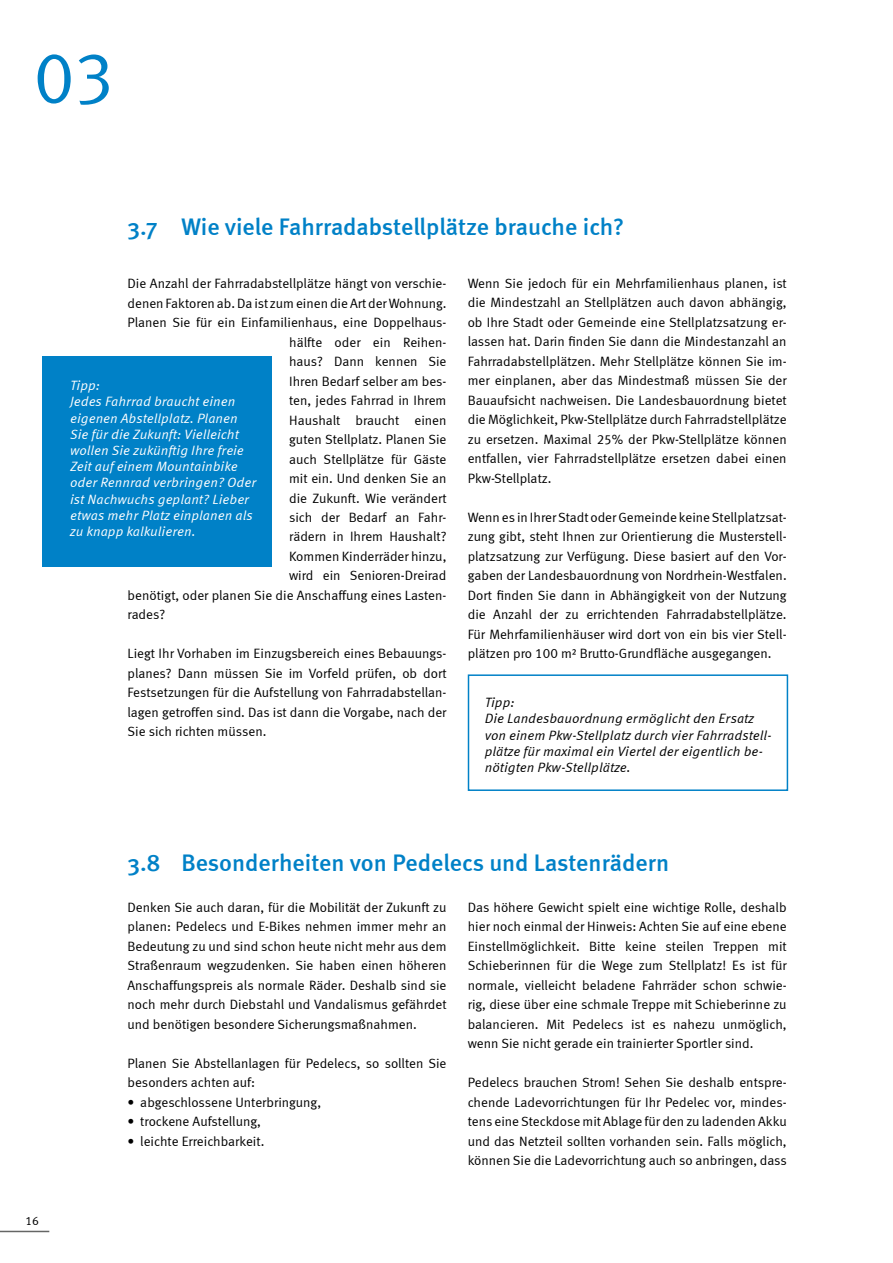
<style>
.page{position:relative;width:893px;height:1263px;background:#fff}
.page>*{position:absolute;margin:0;border:0;box-sizing:border-box;transform-origin:0 0}
.t1{font:72px "Meta Correspondence";color:#0081c7}
.t2{font:500 24px "Meta";color:#0081c7}
.t3{font:13.5px/19.5px "Meta Correspondence";color:#000;text-align:justify}
.t4{font:italic 13.5px/16.2px "Meta Correspondence";color:#fff}
.t5{font:italic 13.5px/16.2px "Meta Correspondence";color:#000}
.t6{font:12px "Meta Correspondence";color:#000}
</style>
<div class="page">
<hr style="left:0;top:1231px;width:49px;height:1px;background:#656665">
<div style="left:43px;top:356px;width:229px;height:211px;background:#0081c7"></div>
<div style="left:468px;top:674px;width:320px;height:117px;border:2px solid #0081c7"></div>
<h1 class="t1" style="left:34px;top:36px;width:82px">03</h1>
<h2 class="t2" style="left:128px;top:213px;width:498px">3.7 Wie viele Fahrradabstellplätze brauche ich?</h2>
<p class="t3" style="left:128px;top:273px;width:320px">Die Anzahl der Fahrradabstellplätze hängt von verschie-</p>
<p class="t3" style="left:128px;top:293px;width:320px">denen Faktoren ab. Da ist zum einen die Art der Wohnung.</p>
<p class="t3" style="left:128px;top:312px;width:320px">Planen Sie für ein Einfamilienhaus, eine Doppelhaus-</p>
<p class="t3" style="left:289px;top:332px;width:159px">hälfte oder ein Reihen-</p>
<p class="t3" style="left:289px;top:351px;width:159px">haus? Dann kennen Sie</p>
<p class="t3" style="left:289px;top:371px;width:159px">Ihren Bedarf selber am bes-</p>
<p class="t3" style="left:289px;top:390px;width:159px">ten, jedes Fahrrad in Ihrem</p>
<p class="t3" style="left:289px;top:410px;width:159px">Haushalt braucht einen</p>
<p class="t3" style="left:289px;top:429px;width:159px">guten Stellplatz. Planen Sie</p>
<p class="t3" style="left:289px;top:449px;width:159px">auch Stellplätze für Gäste</p>
<p class="t3" style="left:289px;top:468px;width:159px">mit ein. Und denken Sie an</p>
<p class="t3" style="left:289px;top:488px;width:159px">die Zukunft. Wie verändert</p>
<p class="t3" style="left:289px;top:507px;width:159px">sich der Bedarf an Fahr-</p>
<p class="t3" style="left:289px;top:527px;width:159px">rädern in Ihrem Haushalt?</p>
<p class="t3" style="left:289px;top:546px;width:159px">Kommen Kinderräder hinzu,</p>
<p class="t3" style="left:289px;top:566px;width:159px">wird ein Senioren-Dreirad</p>
<p class="t3" style="left:128px;top:585px;width:320px">benötigt, oder planen Sie die Anschaffung eines Lasten-</p>
<p class="t3" style="left:128px;top:605px;width:39px">rades?</p>
<p class="t3" style="left:128px;top:644px;width:321px">Liegt Ihr Vorhaben im Einzugsbereich eines Bebauungs&shy;planes? Dann müssen Sie im Vorfeld prüfen, ob dort Festsetzungen für die Aufstellung von Fahrradabstellan&shy;lagen getroffen sind. Das ist dann die Vorgabe, nach der Sie sich richten müssen.</p>
<p class="t4" style="left:70px;top:377px;width:188px">Tipp:<br>Jedes Fahrrad braucht einen eigenen Abstellplatz. Planen<br>Sie für die Zukunft: Vielleicht wollen Sie zukünftig Ihre freie<br>Zeit auf einem Mountainbike oder Rennrad verbringen? Oder ist Nachwuchs geplant? Lieber etwas mehr Platz einplanen als zu knapp kalkulieren.</p>
<p class="t3" style="left:468px;top:273px;width:321px">Wenn Sie jedoch für ein Mehrfamilienhaus planen, ist die Mindestzahl an Stellplätzen auch davon abhängig, ob Ihre Stadt oder Gemeinde eine Stellplatzsatzung er&shy;lassen hat. Darin finden Sie dann die Mindestanzahl an Fahrradabstellplätzen. Mehr Stellplätze können Sie im&shy;mer einplanen, aber das Mindestmaß müssen Sie der Bauaufsicht nachweisen. Die Landesbauordnung bietet die Möglichkeit, Pkw-Stellplätze durch Fahrradstellplätze zu ersetzen. Maximal 25% der Pkw-Stellplätze können entfallen, vier Fahrradstellplätze ersetzen dabei einen Pkw-Stellplatz.</p>
<p class="t3" style="left:468px;top:507px;width:320px">Wenn es in Ihrer Stadt oder Gemeinde keine Stellplatzsat&shy;zung gibt, steht Ihnen zur Orientierung die Musterstell&shy;platzsatzung zur Verfügung. Diese basiert auf den Vor&shy;gaben der Landesbauordnung von Nordrhein-Westfalen.<br>Dort finden Sie dann in Abhängigkeit von der Nutzung die Anzahl der zu errichtenden Fahrradabstellplätze.<br>Für Mehrfamilienhäuser wird dort von ein bis vier Stell&shy;plätzen pro 100 m² Brutto-Grundfläche ausgegangen.</p>
<p class="t5" style="left:485px;top:694px;width:289px">Tipp:<br>Die Landesbauordnung ermöglicht den Ersatz von einem Pkw-Stellplatz durch vier Fahrradstell&shy;plätze für maximal ein Viertel der eigentlich be&shy;nötigten Pkw-Stellplätze.</p>
<h2 class="t2" style="left:128px;top:849px;width:543px">3.8 Besonderheiten von Pedelecs und Lastenrädern</h2>
<p class="t6" style="left:26px;top:1214px;width:15px">16</p>
<p class="t3" style="left:128px;top:897px;width:321px">Denken Sie auch daran, für die Mobilität der Zukunft zu planen: Pedelecs und E-Bikes nehmen immer mehr an Bedeutung zu und sind schon heute nicht mehr aus dem Straßenraum wegzudenken. Sie haben einen höheren Anschaffungspreis als normale Räder. Deshalb sind sie noch mehr durch Diebstahl und Vandalismus gefährdet und benötigen besondere Sicherungsmaßnahmen.</p>
<p class="t3" style="left:128px;top:1053px;width:320px">Planen Sie Abstellanlagen für Pedelecs, so sollten Sie besonders achten auf:</p>
<p class="t3" style="left:128px;top:1092px;width:195px">• abgeschlossene Unterbringung,</p>
<p class="t3" style="left:128px;top:1112px;width:135px">• trockene Aufstellung,</p>
<p class="t3" style="left:128px;top:1131px;width:138px">• leichte Erreichbarkeit.</p>
<p class="t3" style="left:468px;top:897px;width:321px">Das höhere Gewicht spielt eine wichtige Rolle, deshalb hier noch einmal der Hinweis: Achten Sie auf eine ebene Einstellmöglichkeit. Bitte keine steilen Treppen mit Schieberinnen für die Wege zum Stellplatz! Es ist für normale, vielleicht beladene Fahrräder schon schwie&shy;rig, diese über eine schmale Treppe mit Schieberinne zu balancieren. Mit Pedelecs ist es nahezu unmöglich, wenn Sie nicht gerade ein trainierter Sportler sind.</p>
<p class="t3" style="left:468px;top:1073px;width:321px">Pedelecs brauchen Strom! Sehen Sie deshalb entspre&shy;chende Ladevorrichtungen für Ihr Pedelec vor, mindes&shy;tens eine Steckdose mit Ablage für den zu ladenden Akku und das Netzteil sollten vorhanden sein. Falls möglich, können Sie die Ladevorrichtung auch so anbringen, dass</p>
</div>
